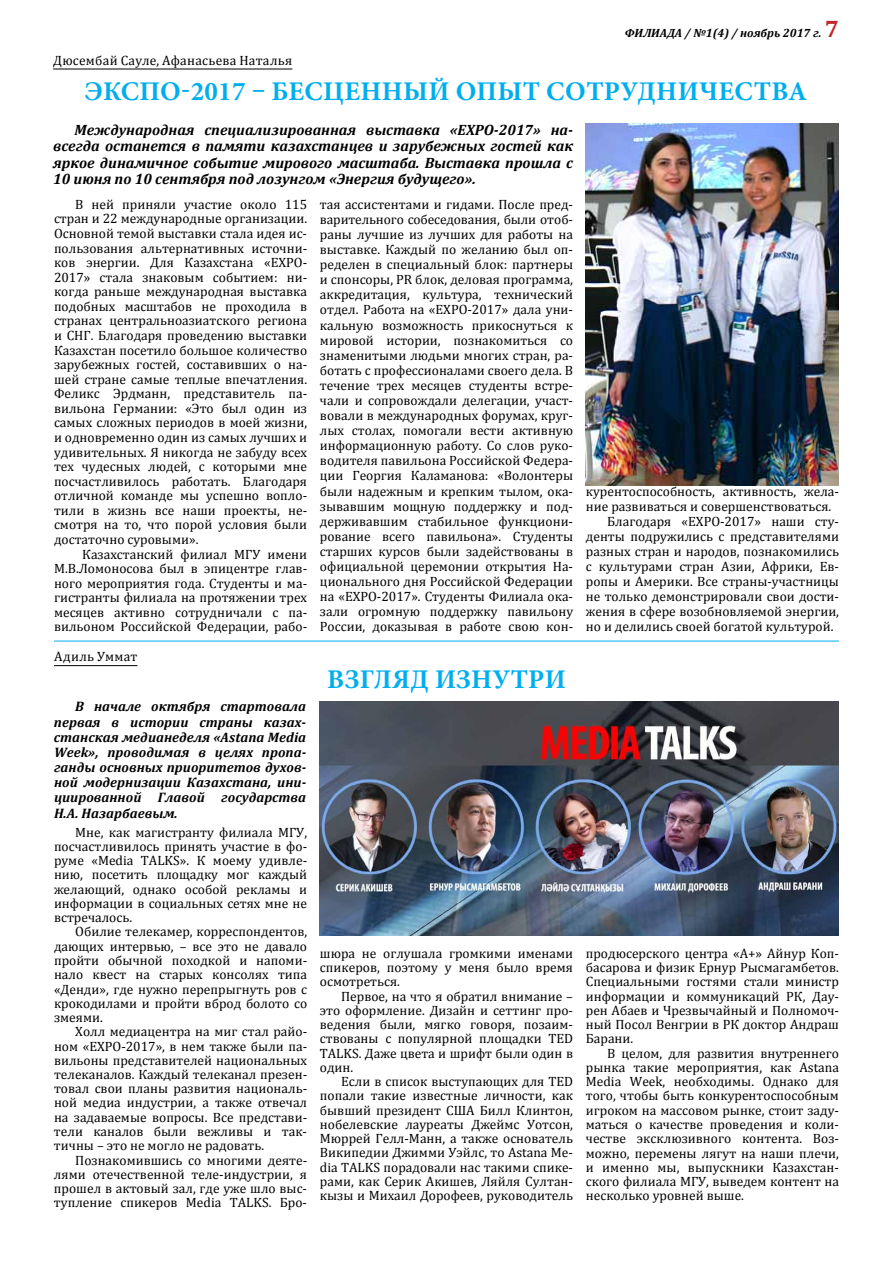
<style>
.page{position:relative;width:893px;height:1263px;background:#fff}
.page>*{position:absolute;margin:0;border:0;box-sizing:border-box;transform-origin:0 0}
.t1{font:700 27px "Minion Pro";letter-spacing:.01em;color:#00aeef}
.t2{font:italic 700 15px/16.5px "Cambria";color:#000;text-align:justify}
.t3{font:italic 700 13.8px/15.1px "Cambria";letter-spacing:.005em;color:#000;text-align:justify}
.t4{font:13.5px/14.2px "Cambria";color:#000;text-align:justify}
.t5{font:13.5px "Cambria";letter-spacing:.02em;color:#000}
.t6{font:italic 700 12px "Cambria";color:#000}
.s1{font-style:normal;font-size:24px;color:#c1272d}
</style>
<div class="page">
<img style="left:320px;top:702px;width:519px;height:233px">
<hr style="left:53px;top:69px;width:239px;height:1px;background:#000">
<img style="left:586px;top:123px;width:253px;height:363px">
<hr style="left:54px;top:665px;width:84px;height:1px;background:#000">
<hr style="left:54px;top:641px;width:785px;height:1px;background:#00aeef">
<p class="t6" style="left:625px;top:24px;width:44px">филиада</p>
<p class="t6" style="left:685px;top:24px;width:155px">/ №1(4) / ноябрь 2017 г. <span class="s1">7</span></p>
<p class="t5" style="left:53px;top:52px;width:241px">Дюсембай Сауле, Афанасьева Наталья</p>
<h1 class="t1" style="left:85px;top:72px;width:724px">ЭКСПО-2017 – БЕСЦЕННЫЙ ОПЫТ СОТРУДНИЧЕСТВА</h1>
<p class="t2" style="left:53px;top:121px;width:521px;text-indent:21px">Международная специализированная выставка «EXPO-2017» на&shy;всегда останется в памяти казахстанцев и зарубежных гостей как яркое динамичное событие мирового масштаба. Выставка прошла с 10 июня по 10 сентября под лозунгом «Энергия будущего».</p>
<p class="t4" style="left:54px;top:197px;width:255px;text-indent:21px">В ней приняли участие около 115 стран и 22 международные организации.<br>Основной темой выставки стала идея ис&shy;пользования альтернативных источни&shy;ков энергии. Для Казахстана «EXPO-2017» стала знаковым событием: ни&shy;когда раньше международная выставка подобных масштабов не проходила в странах центральноазиатского региона и СНГ. Благодаря проведению выставки Казахстан посетило большое количество зарубежных гостей, составивших о на&shy;шей стране самые теплые впечатления.<br>Феликс Эрдманн, представитель па&shy;вильона Германии: «Это был один из самых сложных периодов в моей жизни, и одновременно один из самых лучших и удивительных. Я никогда не забуду всех тех чудесных людей, с которыми мне посчастливилось работать. Благодаря отличной команде мы успешно вопло&shy;тили в жизнь все наши проекты, не&shy;смотря на то, что порой условия были достаточно суровыми».</p>
<p class="t4" style="left:54px;top:547px;width:255px;text-indent:28px">Казахстанский филиал МГУ имени М.В.Ломоносова был в эпицентре глав&shy;ного мероприятия года. Студенты и ма&shy;гистранты филиала на протяжении трех месяцев активно сотрудничали с па&shy;вильоном Российской Федерации, рабо-</p>
<p class="t5" style="left:54px;top:648px;width:85px">Адиль Уммат</p>
<p class="t3" style="left:54px;top:699px;width:254px;text-indent:21px">В начале октября стартовала первая в истории страны казах&shy;станская медианеделя «Astana Media Week», проводимая в целях пропа&shy;ганды основных приоритетов духов&shy;ной модернизации Казахстана, ини&shy;циированной Главой государства Н.А. Назарбаевым.</p>
<p class="t4" style="left:54px;top:825px;width:255px;text-indent:21px">Мне, как магистранту филиала МГУ, посчастливилось принять участие в фо&shy;руме «Media TALKS». К моему удивле&shy;нию, посетить площадку мог каждый желающий, однако особой рекламы и информации в социальных сетях мне не встречалось.</p>
<p class="t4" style="left:54px;top:925px;width:255px;text-indent:21px">Обилие телекамер, корреспондентов, дающих интервью, – все это не давало пройти обычной походкой и напоми&shy;нало квест на старых консолях типа «Денди», где нужно перепрыгнуть ров с крокодилами и пройти вброд болото со змеями.</p>
<p class="t4" style="left:54px;top:1024px;width:255px;text-indent:21px">Холл медиацентра на миг стал райо&shy;ном «EXPO-2017», в нем также были па&shy;вильоны представителей национальных телеканалов. Каждый телеканал презен&shy;товал свои планы развития националь&shy;ной медиа индустрии, а также отвечал на задаваемые вопросы. Все представи&shy;тели каналов были вежливы и так&shy;тичны – это не могло не радовать.</p>
<p class="t4" style="left:54px;top:1153px;width:255px;text-indent:21px">Познакомившись со многими деяте&shy;лями отечественной теле-индустрии, я прошел в актовый зал, где уже шло выс&shy;тупление спикеров Media TALKS. Бро-</p>
<p class="t4" style="left:320px;top:196px;width:255px;line-height:15.1px">тая ассистентами и гидами. После пред&shy;варительного собеседования, были отоб&shy;раны лучшие из лучших для работы на выставке. Каждый по желанию был оп&shy;ределен в специальный блок: партнеры и спонсоры, PR блок, деловая программа, аккредитация, культура, технический отдел. Работа на «EXPO-2017» дала уни&shy;кальную возможность прикоснуться к мировой истории, познакомиться со знаменитыми людьми многих стран, ра&shy;ботать с профессионалами своего дела. В течение трех месяцев студенты встре&shy;чали и сопровождали делегации, участ&shy;вовали в международных форумах, круг&shy;лых столах, помогали вести активную информационную работу. Со слов руко&shy;водителя павильона Российской Федера&shy;ции Георгия Каламанова: «Волонтеры были надежным и крепким тылом, ока&shy;зывавшим мощную поддержку и под&shy;держивавшим стабильное функциони&shy;рование всего павильона». Студенты старших курсов были задействованы в официальной церемонии открытия На&shy;ционального дня Российской Федерации на «EXPO-2017». Студенты Филиала ока&shy;зали огромную поддержку павильону России, доказывая в работе свою кон-</p>
<h1 class="t1" style="left:327px;top:660px;width:240px">ВЗГЛЯД ИЗНУТРИ</h1>
<p class="t4" style="left:320px;top:946px;width:255px">шюра не оглушала громкими именами спикеров, поэтому у меня было время осмотреться.</p>
<p class="t4" style="left:320px;top:989px;width:255px;text-indent:21px">Первое, на что я обратил внимание – это оформление. Дизайн и сеттинг про&shy;ведения были, мягко говоря, позаим&shy;ствованы с популярной площадки TED TALKS. Даже цвета и шрифт были один в один.</p>
<p class="t4" style="left:320px;top:1074px;width:255px;text-indent:21px">Если в список выступающих для TED попали такие известные личности, как бывший президент США Билл Клинтон, нобелевские лауреаты Джеймс Уотсон, Мюррей Гелл-Манн, а также основатель Википедии Джимми Уэйлс, то Astana Me&shy;dia TALKS порадовали нас такими спике&shy;рами, как Серик Акишев, Ляйля Султан&shy;кызы и Михаил Дорофеев, руководитель</p>
<p class="t4" style="left:586px;top:484px;width:255px">курентоспособность, активность, жела-</p>
<p class="t4" style="left:586px;top:499px;width:247px">ние развиваться и совершенствоваться.</p>
<p class="t4" style="left:607px;top:514px;width:233px">Благодаря «EXPO-2017» наши сту-</p>
<p class="t4" style="left:586px;top:529px;width:255px">денты подружились с представителями</p>
<p class="t4" style="left:586px;top:544px;width:255px">разных стран и народов, познакомились</p>
<p class="t4" style="left:586px;top:559px;width:255px">с культурами стран Азии, Африки, Ев-</p>
<p class="t4" style="left:586px;top:574px;width:255px">ропы и Америки. Все страны-участницы</p>
<p class="t4" style="left:586px;top:589px;width:255px">не только демонстрировали свои дости-</p>
<p class="t4" style="left:586px;top:605px;width:255px">жения в сфере возобновляемой энергии,</p>
<p class="t4" style="left:586px;top:620px;width:249px">но и делились своей богатой культурой.</p>
<p class="t4" style="left:586px;top:946px;width:255px">продюсерского центра «А+» Айнур Коп&shy;басарова и физик Ернур Рысмагамбетов.<br>Специальными гостями стали министр информации и коммуникаций РК, Дау&shy;рен Абаев и Чрезвычайный и Полномоч&shy;ный Посол Венгрии в РК доктор Андраш Барани.</p>
<p class="t4" style="left:586px;top:1046px;width:255px;text-indent:21px">В целом, для развития внутреннего рынка такие мероприятия, как Astana Media Week, необходимы. Однако для того, чтобы быть конкурентоспособным игроком на массовом рынке, стоит заду&shy;маться о качестве проведения и коли&shy;честве эксклюзивного контента. Воз&shy;можно, перемены лягут на наши плечи, и именно мы, выпускники Казахстан&shy;ского филиала МГУ, выведем контент на несколько уровней выше.</p>
</div>
